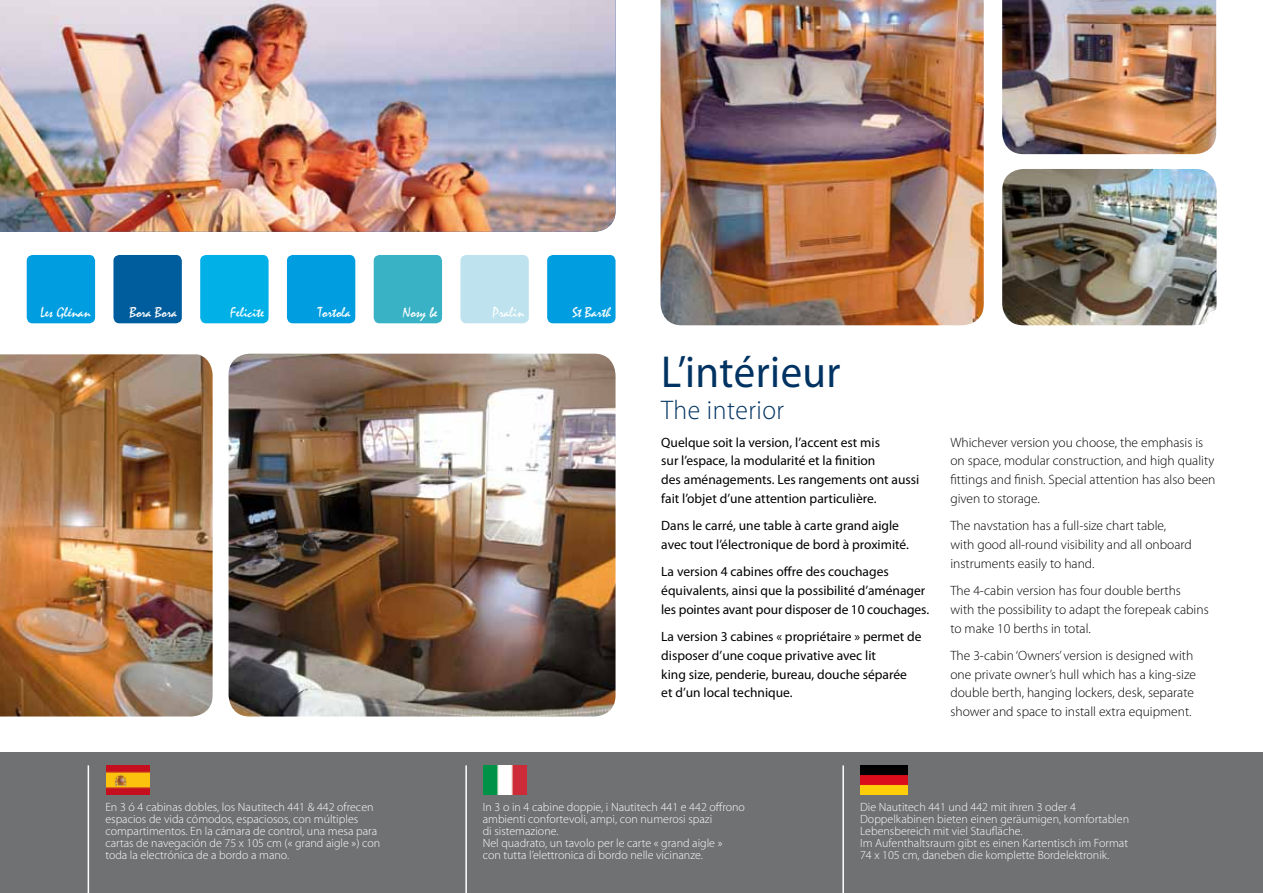
<style>
.page{position:relative;width:1263px;height:893px;background:#fff}
.page>*{position:absolute;margin:0;border:0;box-sizing:border-box;transform-origin:0 0}
.t1{font:45px "Myriad Pro";letter-spacing:.01em;color:#003362;scale:.95 1}
.t2{font:300 27px "Myriad Pro";letter-spacing:.02em;color:#003362;scale:.95 1}
.t3{font:14.55px "Mistral";color:#fff}
.t4{font:300 13.5px/18.8px "Myriad Pro";color:#000}
.t5{font:13.5px/18.8px "Myriad Pro";color:#000}
.t6{font:300 12px/12px "Myriad Pro";color:#fff}
</style>
<div class="page">
<img style="left:660px;top:0;width:324px;height:325px">
<img style="left:0;top:0;width:615px;height:232px">
<div style="left:0;top:753px;width:1263px;height:140px;background:#707172"></div>
<img style="left:0;top:354px;width:213px;height:362px">
<img style="left:1002px;top:0;width:214px;height:154px">
<img style="left:1002px;top:169px;width:214px;height:156px">
<img style="left:229px;top:354px;width:386px;height:362px">
<div style="left:27px;top:255px;width:68px;height:68px;background:#009ee0;border-radius:6px"></div>
<div style="left:113px;top:255px;width:69px;height:68px;background:#005d9d;border-radius:6px"></div>
<div style="left:200px;top:255px;width:69px;height:68px;background:#00b0e6;border-radius:6px"></div>
<div style="left:287px;top:255px;width:68px;height:68px;background:#009ee0;border-radius:6px"></div>
<div style="left:374px;top:255px;width:68px;height:68px;background:#39b2c6;border-radius:6px"></div>
<div style="left:460px;top:255px;width:69px;height:68px;background:#bee3ee;border-radius:6px"></div>
<div style="left:547px;top:255px;width:68px;height:68px;background:#009ee0;border-radius:6px"></div>
<hr style="left:88px;top:765px;width:1px;height:128px;background:#fff">
<hr style="left:465px;top:765px;width:2px;height:128px;background:#fff">
<hr style="left:842px;top:765px;width:2px;height:128px;background:#fff">
<img style="left:860px;top:765px;width:48px;height:29px">
<img style="left:106px;top:765px;width:43px;height:29px">
<img style="left:484px;top:765px;width:43px;height:29px">
<p class="t3" style="left:40px;top:304px;width:52px">Les Glénan</p>
<p class="t3" style="left:129px;top:304px;width:49px">Bora Bora</p>
<p class="t3" style="left:230px;top:304px;width:35px">Felicite</p>
<p class="t3" style="left:318px;top:304px;width:34px">Tortola</p>
<p class="t3" style="left:403px;top:304px;width:36px">Nosy be</p>
<p class="t3" style="left:493px;top:304px;width:33px">Pralin</p>
<p class="t3" style="left:572px;top:304px;width:40px">St Barth</p>
<h1 class="t1" style="left:661px;top:345px;width:190px">L’intérieur</h1>
<h2 class="t2" style="left:661px;top:394px;width:131px">The interior</h2>
<p class="t5" style="left:661px;top:433px;width:260px">Quelque soit la version, l’accent est mis<br>sur l’espace, la modularité et la finition<br>des aménagements. Les rangements ont aussi fait l’objet d’une attention particulière.</p>
<p class="t5" style="left:661px;top:516px;width:249px">Dans le carré, une table à carte grand aigle avec tout l’électronique de bord à proximité.</p>
<p class="t5" style="left:661px;top:562px;width:269px">La version 4 cabines offre des couchages équivalents, ainsi que la possibilité d’aménager les pointes avant pour disposer de 10 couchages.</p>
<p class="t5" style="left:661px;top:627px;width:262px">La version 3 cabines « propriétaire » permet de disposer d’une coque privative avec lit<br>king size, penderie, bureau, douche séparée<br>et d’un local technique.</p>
<p class="t4" style="left:950px;top:433px;width:267px">Whichever version you choose, the emphasis is on space, modular construction, and high quality fittings and finish. Special attention has also been given to storage.</p>
<p class="t4" style="left:950px;top:516px;width:243px">The navstation has a full-size chart table, with good all-round visibility and all onboard instruments easily to hand.</p>
<p class="t4" style="left:950px;top:581px;width:260px">The 4-cabin version has four double berths<br>with the possibility to adapt the forepeak cabins to make 10 berths in total.</p>
<p class="t4" style="left:950px;top:646px;width:247px">The 3-cabin ‘Owners’ version is designed with one private owner’s hull which has a king-size double berth, hanging lockers, desk, separate shower and space to install extra equipment.</p>
<p class="t6" style="left:105px;top:800px;width:276px">En 3 ó 4 cabinas dobles, los Nautitech 441 &amp; 442 ofrecen espacios de vida cómodos, espaciosos, con múltiples compartimentos. En la cámara de control, una mesa para cartas de navegación de 75 x 105 cm (« grand aigle ») con toda la electrónica de a bordo a mano.</p>
<p class="t6" style="left:483px;top:800px;width:264px">In 3 o in 4 cabine doppie, i Nautitech 441 e 442 offrono ambienti confortevoli, ampi, con numerosi spazi<br>di sistemazione.<br>Nel quadrato, un tavolo per le carte « grand aigle »<br>con tutta l’elettronica di bordo nelle vicinanze.</p>
<p class="t6" style="left:860px;top:800px;width:270px">Die Nautitech 441 und 442 mit ihren 3 oder 4<br>Doppelkabinen bieten einen geräumigen, komfortablen Lebensbereich mit viel Staufläche.<br>Im Aufenthaltsraum gibt es einen Kartentisch im Format 74 x 105 cm, daneben die komplette Bordelektronik.</p>
</div>
